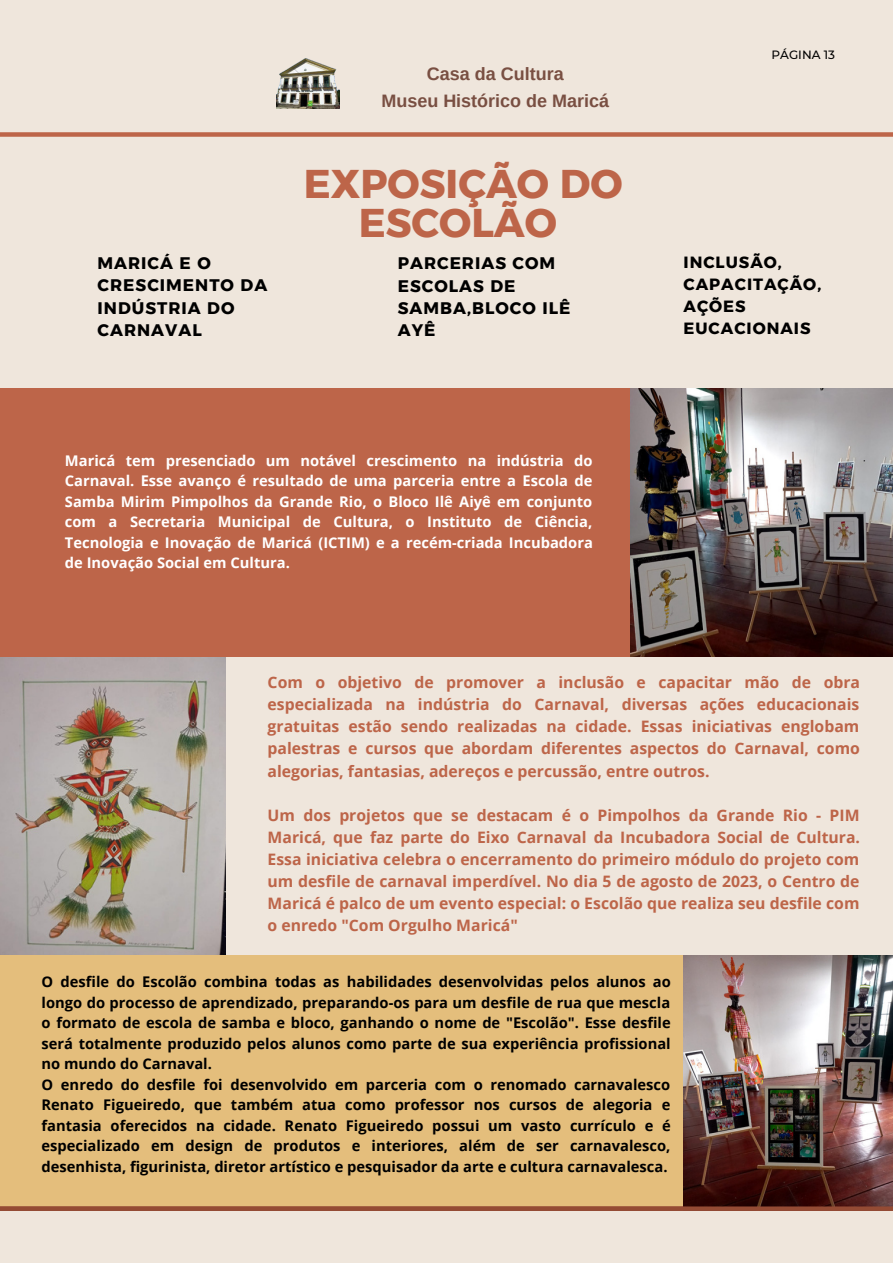
<style>
.page{position:relative;width:893px;height:1264px;background:#fff}
.page>*{position:absolute;margin:0;border:0;box-sizing:border-box;transform-origin:0 0}
.t1{font:40.05px/39.2px "Kief Montaser Bold";color:#bd6549;text-align:center}
.t2{font:700 18px "Arimo";color:#794f42}
.t3{font:16.65px/22.4px "Kief Montaser Bold";letter-spacing:.06em;color:#000}
.t4{font:16.2px/21.8px "Kief Montaser Bold";letter-spacing:.06em;color:#000}
.t5{font:700 15.75px/22px "Open Sans";color:#bd6549;text-align:justify}
.t6{font:700 14.7px/20.5px "Open Sans";color:#000;text-align:justify}
.t7{font:700 14.7px/20.5px "Open Sans";color:#fff;text-align:justify}
.t8{font:500 12px "Montserrat";color:#000}
</style>
<div class="page">
<div style="left:0;top:0;width:892px;height:1262px;background:#efe6dc"></div>
<img style="left:276px;top:59px;width:63px;height:49px">
<img style="left:1px;top:656px;width:224px;height:299px">
<div style="left:0;top:955px;width:892px;height:255px;background:#e4be7c"></div>
<div style="left:1px;top:388px;width:891px;height:268px;background:#bd6549"></div>
<img style="left:630px;top:388px;width:262px;height:269px">
<div style="left:0;top:132px;width:892px;height:5px;background:#bd6549"></div>
<img style="left:683px;top:955px;width:209px;height:251px">
<svg style="left:0;top:1206px;width:892px;height:4px;background:#944e35"></svg>
<p class="t2" style="left:427px;top:64px;width:138px">Casa da Cultura</p>
<p class="t2" style="left:381px;top:91px;width:229px">Museu Histórico de Maricá</p>
<p class="t1" style="left:304px;top:164px;width:320px">EXPOSIÇÃO DO<br>ESCOLÃO</p>
<p class="t8" style="left:771px;top:47px;width:65px">PÁGINA 13</p>
<p class="t3" style="left:98px;top:252px;width:171px">MARICÁ E O<br>CRESCIMENTO DA<br>INDÚSTRIA DO<br>CARNAVAL</p>
<p class="t4" style="left:683px;top:252px;width:139px">INCLUSÃO,<br>CAPACITAÇÃO,<br>AÇÕES<br>EUCACIONAIS</p>
<p class="t3" style="left:398px;top:252px;width:174px">PARCERIAS COM<br>ESCOLAS DE<br>SAMBA,BLOCO ILÊ<br>AYÊ</p>
<p class="t7" style="left:65px;top:449px;width:529px">Maricá tem presenciado um notável crescimento na indústria do Carnaval. Esse avanço é resultado de uma parceria entre a Escola de Samba Mirim Pimpolhos da Grande Rio, o Bloco Ilê Aiyê em conjunto com a Secretaria Municipal de Cultura, o Instituto de Ciência, Tecnologia e Inovação de Maricá (ICTIM) e a recém-criada Incubadora de Inovação Social em Cultura.</p>
<p class="t5" style="left:267px;top:671px;width:594px">Com o objetivo de promover a inclusão e capacitar mão de obra especializada na indústria do Carnaval, diversas ações educacionais gratuitas estão sendo realizadas na cidade. Essas iniciativas englobam palestras e cursos que abordam diferentes aspectos do Carnaval, como alegorias, fantasias, adereços e percussão, entre outros.</p>
<p class="t5" style="left:267px;top:803px;width:594px">Um dos projetos que se destacam é o Pimpolhos da Grande Rio - PIM Maricá, que faz parte do Eixo Carnaval da Incubadora Social de Cultura.<br>Essa iniciativa celebra o encerramento do primeiro módulo do projeto com um desfile de carnaval imperdível. No dia 5 de agosto de 2023, o Centro de Maricá é palco de um evento especial: o Escolão que realiza seu desfile com o enredo "Com Orgulho Maricá"</p>
<p class="t6" style="left:42px;top:971px;width:631px">O desfile do Escolão combina todas as habilidades desenvolvidas pelos alunos ao longo do processo de aprendizado, preparando-os para um desfile de rua que mescla o formato de escola de samba e bloco, ganhando o nome de "Escolão". Esse desfile será totalmente produzido pelos alunos como parte de sua experiência profissional no mundo do Carnaval.</p>
<p class="t6" style="left:42px;top:1073px;width:630px">O enredo do desfile foi desenvolvido em parceria com o renomado carnavalesco Renato Figueiredo, que também atua como professor nos cursos de alegoria e fantasia oferecidos na cidade. Renato Figueiredo possui um vasto currículo e é especializado em design de produtos e interiores, além de ser carnavalesco, desenhista, figurinista, diretor artístico e pesquisador da arte e cultura carnavalesca.</p>
</div>
